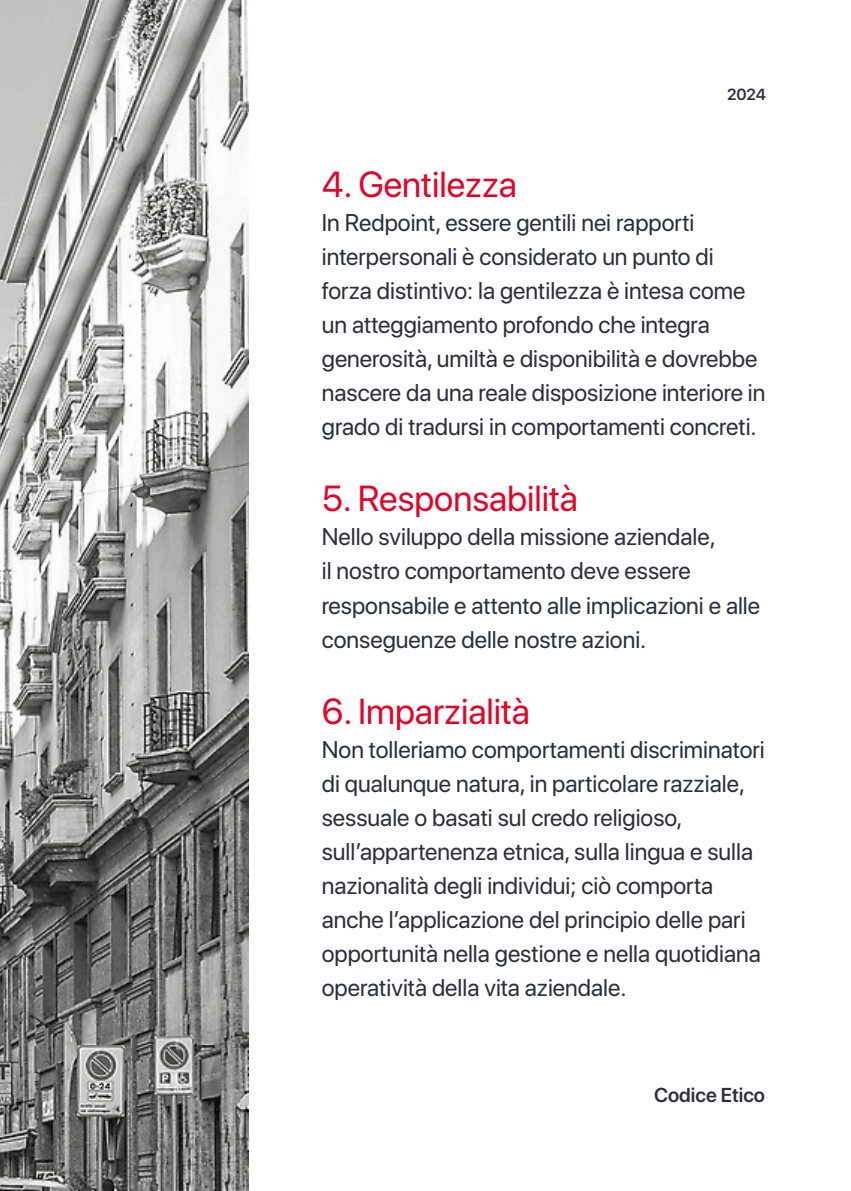
<style>
.page{position:relative;width:851px;height:1191px;background:#fff}
.page>*{position:absolute;margin:0;border:0;box-sizing:border-box;transform-origin:0 0}
.t1{font:36px "SF Pro Display";color:#e40428}
.t2{font:24px/34px "SF Pro Display";color:#2d2e3b}
.t3{font:600 20px "SF Pro Display";color:#2d2e3b}
.t4{font:600 16px "SF Pro Display";color:#2d2e3b}
</style>
<div class="page">
<img style="left:0;top:0;width:249px;height:1191px">
<p class="t4" style="left:727px;top:85px;width:40px">2024</p>
<h1 class="t1" style="left:322px;top:164px;width:197px">4. Gentilezza</h1>
<p class="t2" style="left:322px;top:206px;width:445px">In Redpoint, essere gentili nei rapporti interpersonali è considerato un punto di forza distintivo: la gentilezza è intesa come un atteggiamento profondo che integra generosità, umiltà e disponibilità e dovrebbe nascere da una reale disposizione interiore in grado di tradursi in comportamenti concreti.</p>
<h1 class="t1" style="left:322px;top:478px;width:257px">5. Responsabilità</h1>
<p class="t2" style="left:322px;top:520px;width:440px">Nello sviluppo della missione aziendale,<br>il nostro comportamento deve essere responsabile e attento alle implicazioni e alle conseguenze delle nostre azioni.</p>
<h1 class="t1" style="left:322px;top:690px;width:209px">6. Imparzialità</h1>
<p class="t2" style="left:322px;top:732px;width:444px">Non tolleriamo comportamenti discriminatori di qualunque natura, in particolare razziale, sessuale o basati sul credo religioso, sull’appartenenza etnica, sulla lingua e sulla nazionalità degli individui; ciò comporta anche l’applicazione del principio delle pari opportunità nella gestione e nella quotidiana operatività della vita aziendale.</p>
<p class="t3" style="left:654px;top:1083px;width:113px">Codice Etico</p>
</div>
